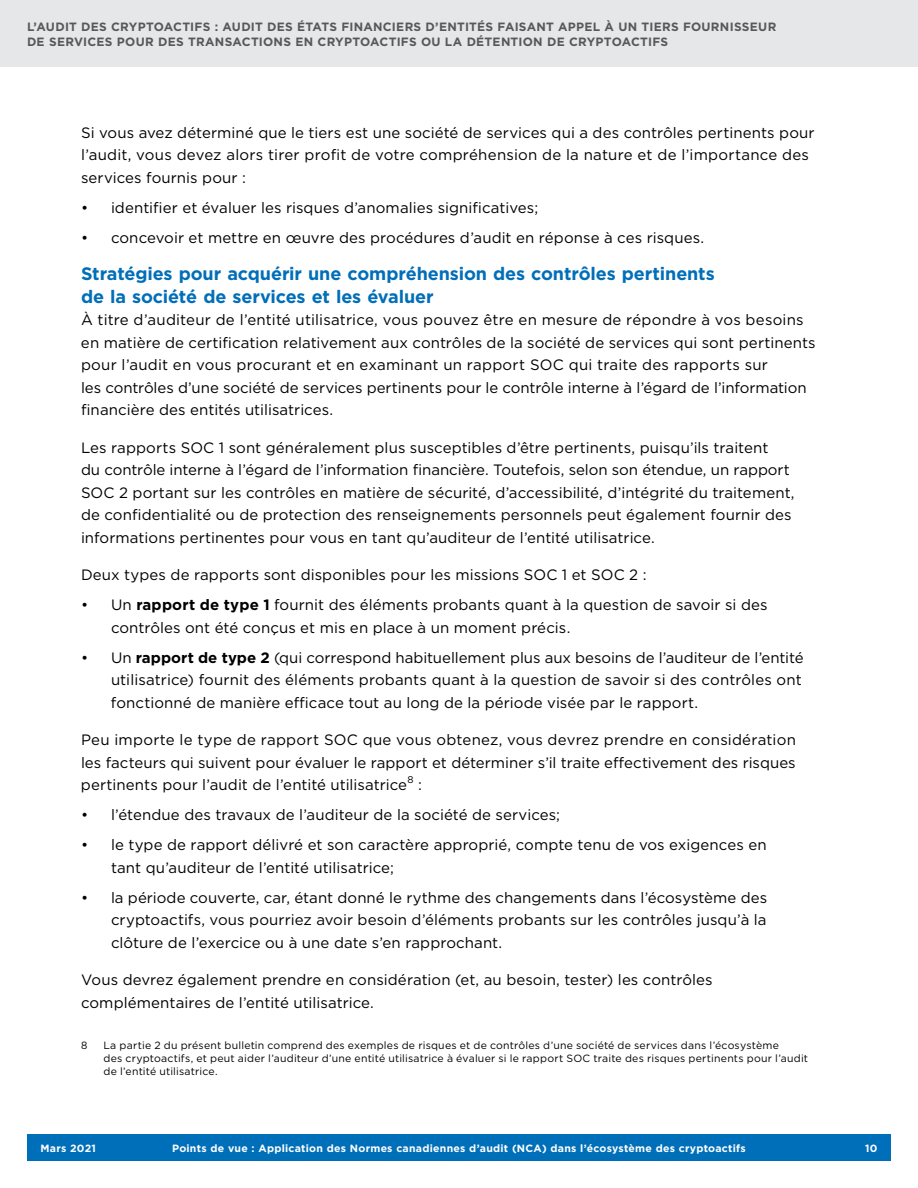
<style>
.page{position:relative;width:918px;height:1188px;background:#fff}
.page>*{position:absolute;margin:0;border:0;box-sizing:border-box;transform-origin:0 0}
.t1{font:700 18px/22.5px "Gotham";letter-spacing:-.005em;color:#006eb8}
.t2{font:15px/22.5px "Gotham";letter-spacing:.005em;color:#000}
.t3{font:700 12px/15px "Gotham";letter-spacing:.02em;color:#57585b}
.t4{font:10.5px/12.6px "Gotham";letter-spacing:.02em;color:#000}
.t5{font:700 10.5px "Gotham";letter-spacing:.025em;color:#fefefe}
.t6{font:9.75px "Gotham";color:#000}
.s1{font-weight:700}
</style>
<div class="page">
<div style="left:27px;top:1134px;width:864px;height:27px;background:#006fba"></div>
<div style="left:0;top:0;width:918px;height:68px;background:#e6e7e8"></div>
<p class="t3" style="left:27px;top:19px;width:751px">L’AUDIT DES CRYPTOACTIFS : AUDIT DES ÉTATS FINANCIERS D’ENTITÉS FAISANT APPEL À UN TIERS FOURNISSEUR<br>DE SERVICES POUR DES TRANSACTIONS EN CRYPTOACTIFS OU LA DÉTENTION DE CRYPTOACTIFS</p>
<p class="t2" style="left:81px;top:121px;width:735px">Si vous avez déterminé que le tiers est une société de services qui a des contrôles pertinents pour l’audit, vous devez alors tirer profit de votre compréhension de la nature et de l’importance des services fournis pour :</p>
<p class="t2" style="left:81px;top:196px;width:459px">● identifier et évaluer les risques d’anomalies significatives;</p>
<p class="t2" style="left:81px;top:226px;width:625px">● concevoir et mettre en œuvre des procédures d’audit en réponse à ces risques.</p>
<h3 class="t1" style="left:81px;top:263px;width:635px">Stratégies pour acquérir une compréhension des contrôles pertinents de la société de services et les évaluer</h3>
<p class="t2" style="left:81px;top:309px;width:736px">À titre d’auditeur de l’entité utilisatrice, vous pouvez être en mesure de répondre à vos besoins en matière de certification relativement aux contrôles de la société de services qui sont pertinents pour l’audit en vous procurant et en examinant un rapport SOC qui traite des rapports sur<br>les contrôles d’une société de services pertinents pour le contrôle interne à l’égard de l’information financière des entités utilisatrices.</p>
<p class="t2" style="left:81px;top:436px;width:715px">Les rapports SOC 1 sont généralement plus susceptibles d’être pertinents, puisqu’ils traitent<br>du contrôle interne à l’égard de l’information financière. Toutefois, selon son étendue, un rapport SOC 2 portant sur les contrôles en matière de sécurité, d’accessibilité, d’intégrité du traitement, de confidentialité ou de protection des renseignements personnels peut également fournir des informations pertinentes pour vous en tant qu’auditeur de l’entité utilisatrice.</p>
<p class="t2" style="left:81px;top:564px;width:567px">Deux types de rapports sont disponibles pour les missions SOC 1 et SOC 2 :</p>
<p class="t2" style="left:111px;top:594px;width:658px;text-indent:-30px">● Un <span class="s1">rapport de type 1</span> fournit des éléments probants quant à la question de savoir si des contrôles ont été conçus et mis en place à un moment précis.</p>
<p class="t2" style="left:111px;top:646px;width:694px;text-indent:-30px">● Un <span class="s1">rapport de type 2</span> (qui correspond habituellement plus aux besoins de l’auditeur de l’entité utilisatrice) fournit des éléments probants quant à la question de savoir si des contrôles ont fonctionné de manière efficace tout au long de la période visée par le rapport.</p>
<p class="t2" style="left:81px;top:729px;width:716px;text-align:justify">Peu importe le type de rapport SOC que vous obtenez, vous devrez prendre en considération les facteurs qui suivent pour évaluer le rapport et déterminer s’il traite effectivement des risques pertinents pour l’audit de l’entité utilisatrice</p>
<p class="t6" style="left:408px;top:773px;width:8px">8</p>
<p class="t2" style="left:418px;top:774px;width:5px">:</p>
<p class="t2" style="left:81px;top:804px;width:481px">● l’étendue des travaux de l’auditeur de la société de services;</p>
<p class="t2" style="left:111px;top:834px;width:657px;text-indent:-30px">● le type de rapport délivré et son caractère approprié, compte tenu de vos exigences en tant qu’auditeur de l’entité utilisatrice;</p>
<p class="t2" style="left:111px;top:886px;width:658px;text-align:justify;text-indent:-30px">● la période couverte, car, étant donné le rythme des changements dans l’écosystème des cryptoactifs, vous pourriez avoir besoin d’éléments probants sur les contrôles jusqu’à la clôture de l’exercice ou à une date s’en rapprochant.</p>
<p class="t2" style="left:81px;top:969px;width:633px">Vous devrez également prendre en considération (et, au besoin, tester) les contrôles complémentaires de l’entité utilisatrice.</p>
<p class="t4" style="left:81px;top:1039px;width:8px">8</p>
<p class="t4" style="left:104px;top:1039px;width:706px">La partie 2 du présent bulletin comprend des exemples de risques et de contrôles d’une société de services dans l’écosystème<br>des cryptoactifs, et peut aider l’auditeur d’une entité utilisatrice à évaluer si le rapport SOC traite des risques pertinents pour l’audit de l’entité utilisatrice.</p>
<p class="t5" style="left:40px;top:1141px;width:57px">Mars 2021</p>
<p class="t5" style="left:172px;top:1141px;width:575px">Points de vue : Application des Normes canadiennes d’audit (NCA) dans l’écosystème des cryptoactifs</p>
<p class="t5" style="left:865px;top:1141px;width:14px">10</p>
</div>
